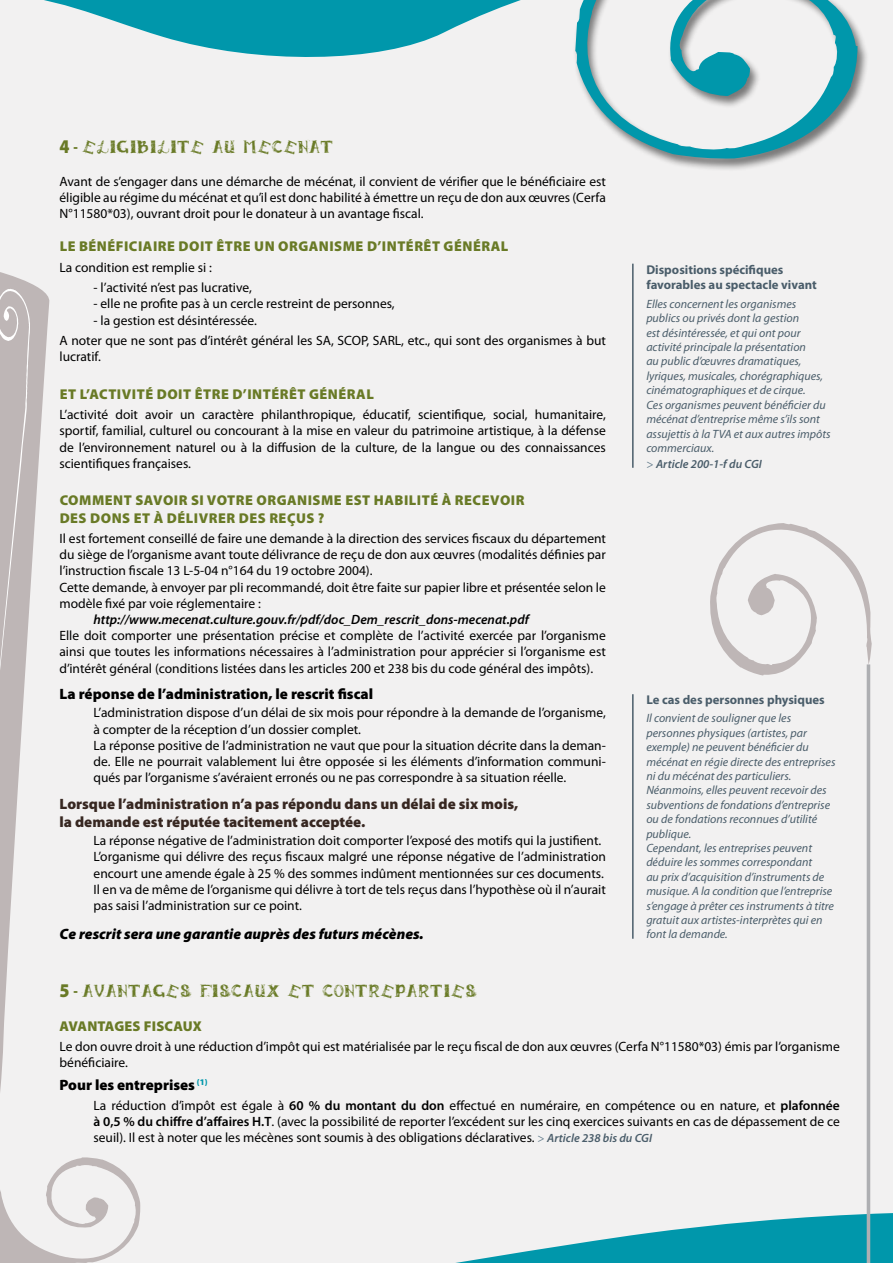
<style>
.page{position:relative;width:893px;height:1263px;background:#f2f1f1}
.page>*{position:absolute;margin:0;border:0;box-sizing:border-box;transform-origin:0 0}
.t1{font:900 15px/18px "Myriad Pro";color:#372721}
.t2{font:900 15px "Myriad Pro";color:#000}
.t3{font:15px "Kira Lynn";color:#697a26;scale:.9 1}
.t4{font:italic 900 15px "Myriad Pro";color:#000}
.t5{font:900 14.25px/17.1px "Myriad Pro";letter-spacing:.035em;color:#697a26}
.t6{font:13.5px/16.2px "Myriad Pro";color:#000}
.t7{font:italic 600 13.5px "Myriad Pro";color:#000}
.t8{font:700 12.75px/15.3px "Myriad Pro";color:#4a5d6a}
.t9{font:italic 12px/14.4px "Myriad Pro";color:#4a5d6a}
.t10{font:italic 600 12px "Myriad Pro";color:#4a5d6a}
.s1{font-family:"Myriad Pro";font-weight:900;font-size:19.5px}
.s2{font-family:"Myriad Pro";font-weight:900}
.s3{font-weight:400;font-style:normal;color:#627a8a}
.s4{font-weight:600}
.s5{font-size:12px;color:#627a8a}
.s6{font-weight:600;font-style:italic;font-size:12px;color:#4a5d6a}
</style>
<div class="page">
<div style="left:572px;top:0;width:304px;height:178px;background:#000;opacity:.5"></div>
<svg style="left:573px;top:0;width:284px;height:159px"></svg>
<svg style="left:0;top:1157px;width:141px;height:106px"></svg>
<svg style="left:44px;top:0;width:477px;height:57px"></svg>
<svg style="left:0;top:272px;width:51px;height:931px"></svg>
<svg style="left:0;top:288px;width:30px;height:507px;background:#c4bcbc"></svg>
<svg style="left:455px;top:1213px;width:438px;height:50px"></svg>
<hr style="left:867px;top:664px;width:3px;height:599px;background:#aeafb2">
<svg style="left:710px;top:523px;width:162px;height:152px"></svg>
<hr style="left:632px;top:264px;width:2px;height:204px;background:#4a5d6a">
<hr style="left:632px;top:694px;width:2px;height:245px;background:#4a5d6a">
<p class="t3" style="left:60px;top:140px;width:53px"><span class="s1">4</span> <span class="s2">-</span> ELIGI</p>
<p class="t3" style="left:137px;top:140px;width:27px">BILIT</p>
<p class="t3" style="left:190px;top:140px;width:134px">E AU MECENAT</p>
<p class="t6" style="left:60px;top:173px;width:548px;text-align:justify">Avant de s’engager dans une démarche de mécénat, il convient de vérifier que le bénéficiaire est éligible au régime du mécénat et qu’il est donc habilité à émettre un reçu de don aux œuvres (Cerfa N°11580*03), ouvrant droit pour le donateur à un avantage fiscal.</p>
<p class="t5" style="left:60px;top:237px;width:441px">Le bénéficiaire doit être un organisme d’intérêt général</p>
<p class="t6" style="left:60px;top:259px;width:154px">La condition est remplie si :</p>
<p class="t6" style="left:94px;top:279px;width:160px">- l’activité n’est pas lucrative,</p>
<p class="t6" style="left:94px;top:296px;width:303px">- elle ne profite pas à un cercle restreint de personnes,</p>
<p class="t6" style="left:60px;top:310px;width:548px;line-height:20.4px;text-indent:34px">- la gestion est désintéressée.<br>A noter que ne sont pas d’intérêt général les SA, SCOP, SARL, etc., qui sont des organismes à but</p>
<p class="t6" style="left:60px;top:348px;width:43px">lucratif.</p>
<p class="t5" style="left:60px;top:385px;width:307px">Et l’activité doit être d’intérêt général</p>
<p class="t6" style="left:59px;top:406px;width:548px;text-align:justify">L’activité doit avoir un caractère philanthropique, éducatif, scientifique, social, humanitaire, sportif, familial, culturel ou concourant à la mise en valeur du patrimoine artistique, à la défense de l’environnement naturel ou à la diffusion de la culture, de la langue ou des connaissances scientifiques françaises.</p>
<p class="t5" style="left:60px;top:491px;width:466px">Comment savoir si votre organisme est habilité à recevoir des dons et à délivrer des reçus ?</p>
<p class="t6" style="left:59px;top:530px;width:548px">Il est fortement conseillé de faire une demande à la direction des services fiscaux du département du siège de l’organisme avant toute délivrance de reçu de don aux œuvres (modalités définies par l’instruction fiscale 13 L-5-04 n°164 du 19 octobre 2004).<br>Cette demande, à envoyer par pli recommandé, doit être faite sur papier libre et présentée selon le modèle fixé par voie réglementaire :</p>
<p class="t7" style="left:93px;top:611px;width:437px">http://www.mecenat.culture.gouv.fr/pdf/doc_Dem_rescrit_dons-mecenat.pdf</p>
<p class="t6" style="left:59px;top:627px;width:548px;text-align:justify">Elle doit comporter une présentation précise et complète de l’activité exercée par l’organisme ainsi que toutes les informations nécessaires à l’administration pour apprécier si l’organisme est d’intérêt général (conditions listées dans les articles 200 et 238 bis du code général des impôts).</p>
<p class="t2" style="left:60px;top:684px;width:315px">La réponse de l’administration, le rescrit fiscal</p>
<p class="t6" style="left:94px;top:705px;width:514px">L’administration dispose d’un délai de six mois pour répondre à la demande de l’organisme, à compter de la réception d’un dossier complet.<br>La réponse positive de l’administration ne vaut que pour la situation décrite dans la deman&shy;de. Elle ne pourrait valablement lui être opposée si les éléments d’information communi&shy;qués par l’organisme s’avéraient erronés ou ne pas correspondre à sa situation réelle.</p>
<p class="t1" style="left:60px;top:794px;width:460px">Lorsque l’administration n’a pas répondu dans un délai de six mois, la demande est réputée tacitement acceptée.</p>
<p class="t6" style="left:94px;top:832px;width:514px">La réponse négative de l’administration doit comporter l’exposé des motifs qui la justifient.<br>L’organisme qui délivre des reçus fiscaux malgré une réponse négative de l’administration encourt une amende égale à 25 % des sommes indûment mentionnées sur ces documents.<br>Il en va de même de l’organisme qui délivre à tort de tels reçus dans l’hypothèse où il n’aurait pas saisi l’administration sur ce point.</p>
<p class="t4" style="left:60px;top:923px;width:366px">Ce rescrit sera une garantie auprès des futurs mécènes.</p>
<p class="t8" style="left:646px;top:262px;width:172px">Dispositions spécifiques favorables au spectacle vivant</p>
<p class="t9" style="left:646px;top:296px;width:186px">Elles concernent les organismes publics ou privés dont la gestion<br>est désintéressée, et qui ont pour activité principale la présentation<br>au public d’œuvres dramatiques, lyriques, musicales, chorégraphiques, cinématographiques et de cirque.<br>Ces organismes peuvent bénéficier du mécénat d’entreprise même s’ils sont assujettis à la TVA et aux autres impôts commerciaux.</p>
<p class="t10" style="left:646px;top:456px;width:117px"><span class="s3">&gt;</span> Article 200-1-f du CGI</p>
<p class="t8" style="left:646px;top:691px;width:180px">Le cas des personnes physiques</p>
<p class="t9" style="left:646px;top:711px;width:191px">Il convient de souligner que les personnes physiques (artistes, par exemple) ne peuvent bénéficier du mécénat en régie directe des entreprises ni du mécénat des particuliers.<br>Néanmoins, elles peuvent recevoir des subventions de fondations d’entreprise ou de fondations reconnues d’utilité publique.<br>Cependant, les entreprises peuvent déduire les sommes correspondant<br>au prix d’acquisition d’instruments de musique. A la condition que l’entreprise s’engage à prêter ces instruments à titre gratuit aux artistes-interprètes qui en font la demande.</p>
<p class="t3" style="left:60px;top:984px;width:66px"><span class="s1">5</span> <span class="s2">-</span> AVANTAG</p>
<p class="t3" style="left:165px;top:984px;width:64px">ES FISCA</p>
<p class="t3" style="left:254px;top:984px;width:90px">UX ET CONTR</p>
<p class="t3" style="left:380px;top:984px;width:30px">EPARTI</p>
<p class="t3" style="left:450px;top:984px;width:25px">ES</p>
<p class="t5" style="left:60px;top:1017px;width:65px">AVANTAGES</p>
<p class="t5" style="left:144px;top:1017px;width:60px">FISCAUX</p>
<p class="t6" style="left:60px;top:1038px;width:782px">Le don ouvre droit à une réduction d’impôt qui est matérialisée par le reçu fiscal de don aux œuvres (Cerfa N°11580*03) émis par l’organisme bénéficiaire.</p>
<p class="t2" style="left:60px;top:1074px;width:150px">Pour les entreprises <sup>(1)</sup></p>
<p class="t6" style="left:94px;top:1097px;width:748px;text-align:justify">La réduction d’impôt est égale à <span class="s4">60 % du montant du don</span> effectué en numéraire, en compétence ou en nature, et <span class="s4">plafonnée à 0,5 % du chiffre d’affaires H.T</span>. (avec la possibilité de reporter l’excédent sur les cinq exercices suivants en cas de dépassement de ce seuil). Il est à noter que les mécènes sont soumis à des obligations déclaratives. <span class="s5">&gt;</span> <span class="s6">Article 238 bis du CGI</span></p>
</div>
